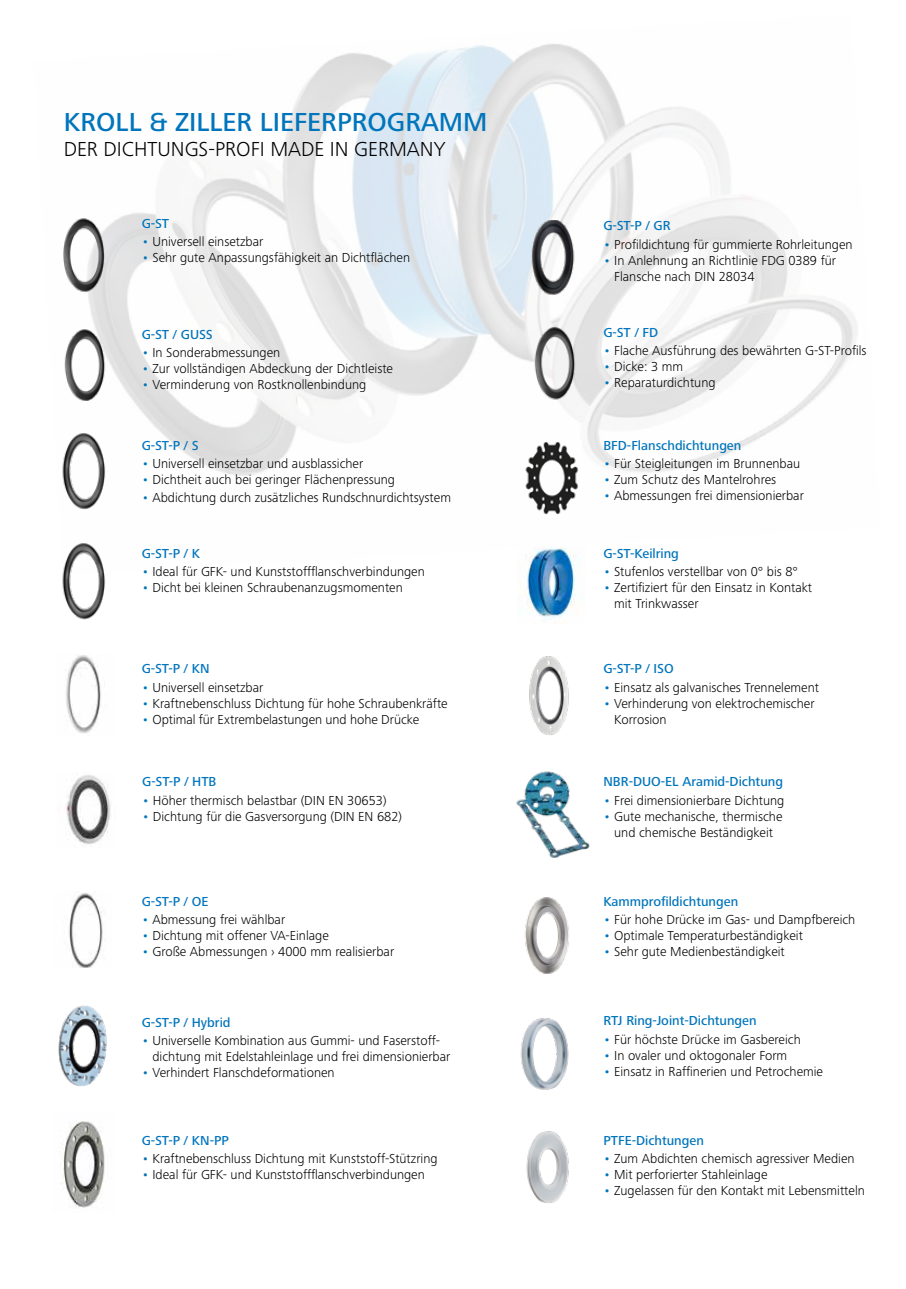
<style>
.page{position:relative;width:906px;height:1289px;background:#fff}
.page>*{position:absolute;margin:0;border:0;box-sizing:border-box;transform-origin:0 0}
.t1{font:500 27px "Frutiger Next LTW1 G";color:#0075bc}
.t2{font:300 21px "Frutiger Next LTW1 G";color:#000}
.t3{font:300 13.5px/16px "Frutiger Next LTW1 G";color:#000}
.t4{font:500 13.5px "Frutiger Next LTW1 G";color:#0075bc}
.s1{font-weight:400;color:#0075bc}
</style>
<div class="page">
<img style="left:88px;top:44px;width:769px;height:432px">
<img style="left:63px;top:216px;width:50px;height:78px">
<img style="left:64px;top:327px;width:48px;height:74px">
<img style="left:62px;top:431px;width:53px;height:79px">
<img style="left:69px;top:893px;width:36px;height:75px">
<img style="left:62px;top:543px;width:43px;height:77px">
<img style="left:66px;top:655px;width:35px;height:78px">
<img style="left:66px;top:775px;width:45px;height:70px">
<img style="left:525px;top:326px;width:58px;height:76px">
<img style="left:520px;top:1018px;width:49px;height:72px">
<img style="left:529px;top:656px;width:40px;height:79px">
<img style="left:521px;top:440px;width:61px;height:75px">
<img style="left:526px;top:1131px;width:43px;height:72px">
<img style="left:522px;top:220px;width:60px;height:77px">
<img style="left:524px;top:897px;width:45px;height:77px">
<img style="left:516px;top:771px;width:74px;height:87px">
<img style="left:525px;top:546px;width:59px;height:77px">
<img style="left:58px;top:1005px;width:49px;height:81px">
<img style="left:61px;top:1121px;width:44px;height:88px">
<h1 class="t1" style="left:64px;top:107px;width:425px">KROLL &amp; ZILLER LIEFERPROGRAMM</h1>
<h2 class="t2" style="left:64px;top:137px;width:383px">DER DICHTUNGS-PROFI MADE IN GERMANY</h2>
<p class="t4" style="left:142px;top:215px;width:29px">G-ST</p>
<p class="t3" style="left:142px;top:233px;width:123px"><span class="s1">•</span> Universell einsetzbar</p>
<p class="t3" style="left:142px;top:249px;width:270px"><span class="s1">•</span> Sehr gute Anpassungsfähigkeit an Dichtflächen</p>
<p class="t4" style="left:142px;top:327px;width:73px">G-ST / GUSS</p>
<p class="t3" style="left:142px;top:345px;width:140px"><span class="s1">•</span> In Sonderabmessungen</p>
<p class="t3" style="left:142px;top:361px;width:253px"><span class="s1">•</span> Zur vollständigen Abdeckung der Dichtleiste</p>
<p class="t3" style="left:142px;top:377px;width:226px"><span class="s1">•</span> Verminderung von Rostknollenbindung</p>
<p class="t4" style="left:142px;top:438px;width:58px">G-ST-P / S</p>
<p class="t3" style="left:142px;top:456px;width:223px"><span class="s1">•</span> Universell einsetzbar und ausblassicher</p>
<p class="t3" style="left:142px;top:472px;width:255px"><span class="s1">•</span> Dichtheit auch bei geringer Flächenpressung</p>
<p class="t3" style="left:142px;top:489px;width:311px"><span class="s1">•</span> Abdichtung durch zusätzliches Rundschnurdichtsystem</p>
<p class="t4" style="left:142px;top:545px;width:60px">G-ST-P / K</p>
<p class="t3" style="left:142px;top:563px;width:285px"><span class="s1">•</span> Ideal für GFK- und Kunststoffflanschverbindungen</p>
<p class="t3" style="left:142px;top:579px;width:263px"><span class="s1">•</span> Dicht bei kleinen Schraubenanzugsmomenten</p>
<p class="t4" style="left:142px;top:661px;width:69px">G-ST-P / KN</p>
<p class="t3" style="left:142px;top:679px;width:123px"><span class="s1">•</span> Universell einsetzbar</p>
<p class="t3" style="left:142px;top:695px;width:307px"><span class="s1">•</span> Kraftnebenschluss Dichtung für hohe Schraubenkräfte</p>
<p class="t3" style="left:142px;top:711px;width:279px"><span class="s1">•</span> Optimal für Extrembelastungen und hohe Drücke</p>
<p class="t4" style="left:142px;top:774px;width:76px">G-ST-P / HTB</p>
<p class="t3" style="left:142px;top:792px;width:246px"><span class="s1">•</span> Höher thermisch belastbar (DIN EN 30653)</p>
<p class="t3" style="left:142px;top:808px;width:261px"><span class="s1">•</span> Dichtung für die Gasversorgung (DIN EN 682)</p>
<p class="t4" style="left:142px;top:893px;width:68px">G-ST-P / OE</p>
<p class="t3" style="left:142px;top:911px;width:145px"><span class="s1">•</span> Abmessung frei wählbar</p>
<p class="t3" style="left:142px;top:927px;width:189px"><span class="s1">•</span> Dichtung mit offener VA-Einlage</p>
<p class="t3" style="left:142px;top:943px;width:254px"><span class="s1">•</span> Große Abmessungen › 4000 mm realisierbar</p>
<p class="t4" style="left:142px;top:1014px;width:90px">G-ST-P / Hybrid</p>
<p class="t3" style="left:152px;top:1032px;width:299px;text-indent:-11px"><span class="s1">•</span> Universelle Kombination aus Gummi- und Faserstoff&shy;dichtung mit Edelstahleinlage und frei dimensionierbar</p>
<p class="t3" style="left:142px;top:1064px;width:194px"><span class="s1">•</span> Verhindert Flanschdeformationen</p>
<p class="t4" style="left:142px;top:1132px;width:89px">G-ST-P / KN-PP</p>
<p class="t3" style="left:142px;top:1150px;width:297px"><span class="s1">•</span> Kraftnebenschluss Dichtung mit Kunststoff-Stützring</p>
<p class="t3" style="left:142px;top:1166px;width:285px"><span class="s1">•</span> Ideal für GFK- und Kunststoffflanschverbindungen</p>
<p class="t4" style="left:603px;top:218px;width:69px">G-ST-P / GR</p>
<p class="t3" style="left:603px;top:236px;width:251px"><span class="s1">•</span> Profildichtung für gummierte Rohrleitungen</p>
<p class="t3" style="left:614px;top:252px;width:223px;text-indent:-11px"><span class="s1">•</span> In Anlehnung an Richtlinie FDG 0389 für<br>Flansche nach DIN 28034</p>
<p class="t4" style="left:603px;top:324px;width:56px">G-ST / FD</p>
<p class="t3" style="left:603px;top:342px;width:264px"><span class="s1">•</span> Flache Ausführung des bewährten G-ST-Profils</p>
<p class="t3" style="left:603px;top:358px;width:81px"><span class="s1">•</span> Dicke: 3 mm</p>
<p class="t3" style="left:603px;top:374px;width:114px"><span class="s1">•</span> Reparaturdichtung</p>
<p class="t4" style="left:603px;top:438px;width:139px">BFD-Flanschdichtungen</p>
<p class="t3" style="left:603px;top:456px;width:198px"><span class="s1">•</span> Für Steigleitungen im Brunnenbau</p>
<p class="t3" style="left:603px;top:472px;width:174px"><span class="s1">•</span> Zum Schutz des Mantelrohres</p>
<p class="t3" style="left:603px;top:488px;width:202px"><span class="s1">•</span> Abmessungen frei dimensionierbar</p>
<p class="t4" style="left:603px;top:545px;width:77px">G-ST-Keilring</p>
<p class="t3" style="left:603px;top:563px;width:196px"><span class="s1">•</span> Stufenlos verstellbar von 0° bis 8°</p>
<p class="t3" style="left:614px;top:579px;width:199px;text-indent:-11px"><span class="s1">•</span> Zertifiziert für den Einsatz in Kontakt mit Trinkwasser</p>
<p class="t4" style="left:603px;top:661px;width:72px">G-ST-P / ISO</p>
<p class="t3" style="left:603px;top:679px;width:217px"><span class="s1">•</span> Einsatz als galvanisches Trennelement</p>
<p class="t3" style="left:614px;top:695px;width:202px;text-indent:-11px"><span class="s1">•</span> Verhinderung von elektrochemischer<br>Korrosion</p>
<p class="t4" style="left:603px;top:774px;width:181px">NBR-DUO-EL Aramid-Dichtung</p>
<p class="t3" style="left:603px;top:792px;width:182px"><span class="s1">•</span> Frei dimensionierbare Dichtung</p>
<p class="t3" style="left:603px;top:808px;width:180px;text-align:center"><span class="s1">•</span> Gute mechanische, thermische und chemische Beständigkeit</p>
<p class="t4" style="left:603px;top:893px;width:136px">Kammprofildichtungen</p>
<p class="t3" style="left:603px;top:911px;width:253px"><span class="s1">•</span> Für hohe Drücke im Gas- und Dampfbereich</p>
<p class="t3" style="left:603px;top:927px;width:201px"><span class="s1">•</span> Optimale Temperaturbeständigkeit</p>
<p class="t3" style="left:603px;top:943px;width:183px"><span class="s1">•</span> Sehr gute Medienbeständigkeit</p>
<p class="t4" style="left:603px;top:1012px;width:155px">RTJ Ring-Joint-Dichtungen</p>
<p class="t3" style="left:603px;top:1030px;width:199px"><span class="s1">•</span> Für höchste Drücke im Gasbereich</p>
<p class="t3" style="left:603px;top:1046px;width:185px"><span class="s1">•</span> In ovaler und oktogonaler Form</p>
<p class="t3" style="left:603px;top:1062px;width:221px"><span class="s1">•</span> Einsatz in Raffinerien und Petrochemie</p>
<p class="t4" style="left:603px;top:1132px;width:102px">PTFE-Dichtungen</p>
<p class="t3" style="left:603px;top:1150px;width:253px"><span class="s1">•</span> Zum Abdichten chemisch agressiver Medien</p>
<p class="t3" style="left:603px;top:1166px;width:166px"><span class="s1">•</span> Mit perforierter Stahleinlage</p>
<p class="t3" style="left:603px;top:1182px;width:263px"><span class="s1">•</span> Zugelassen für den Kontakt mit Lebensmitteln</p>
</div>
